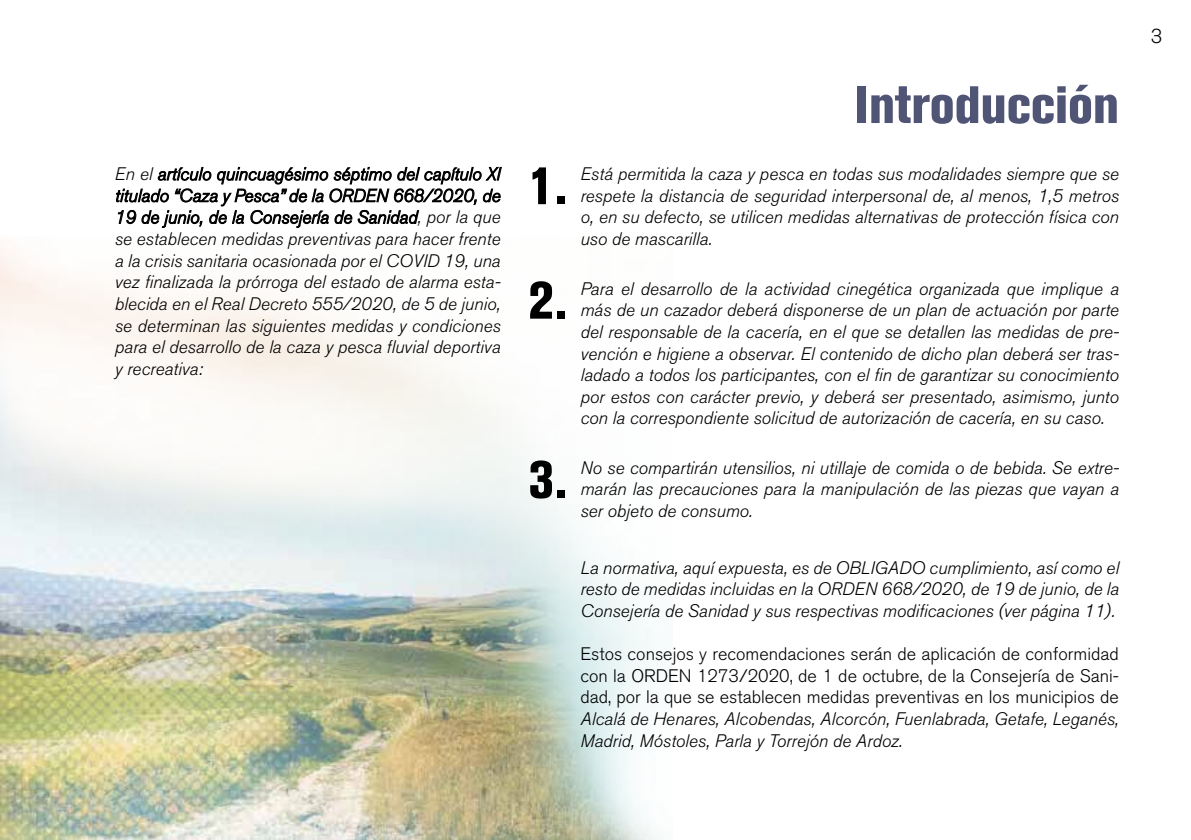
<style>
.page{position:relative;width:1191px;height:840px;background:#fff}
.page>*{position:absolute;margin:0;border:0;box-sizing:border-box;transform-origin:0 0}
.t1{font:800 condensed 52px "Akzidenz Grotesk BQ";color:#505576}
.t2{font:800 condensed 52px/114.4px "Akzidenz Grotesk BQ";color:#000}
.t3{font:300 20px "Akzidenz Grotesk BQ";color:#000}
.t4{font:italic 300 18px/21.6px "Akzidenz Grotesk BQ";color:#000;text-align:justify}
.t5{font:300 18px/21.6px "Akzidenz Grotesk BQ";color:#000;text-align:justify}
</style>
<div class="page">
<img style="left:1px;top:241px;width:654px;height:598px">
<img style="left:0;top:0;width:1px;height:839px">
<h1 class="t1" style="left:855px;top:75px;width:265px">Introducción</h1>
<h1 class="t2" style="left:528px;top:129px;width:40px">1.<br>2.</h1>
<p class="t4" style="left:115px;top:163px;width:387px">En el artículo quincuagésimo séptimo del capítulo XI titulado “Caza y Pesca” de la ORDEN 668/2020, de 19 de junio, de la Consejería de Sanidad, por la que se establecen medidas preventivas para hacer frente a la crisis sanitaria ocasionada por el COVID 19, una vez finalizada la prórroga del estado de alarma esta&shy;blecida en el Real Decreto 555/2020, de 5 de junio, se determinan las siguientes medidas y condiciones para el desarrollo de la caza y pesca fluvial deportiva y recreativa:</p>
<p class="t4" style="left:580px;top:163px;width:540px">Está permitida la caza y pesca en todas sus modalidades siempre que se respete la distancia de seguridad interpersonal de, al menos, 1,5 metros o, en su defecto, se utilicen medidas alternativas de protección física con uso de mascarilla.</p>
<p class="t4" style="left:580px;top:278px;width:540px">Para el desarrollo de la actividad cinegética organizada que implique a más de un cazador deberá disponerse de un plan de actuación por parte del responsable de la cacería, en el que se detallen las medidas de pre&shy;vención e higiene a observar. El contenido de dicho plan deberá ser tras&shy;ladado a todos los participantes, con el fin de garantizar su conocimiento por estos con carácter previo, y deberá ser presentado, asimismo, junto con la correspondiente solicitud de autorización de cacería, en su caso.</p>
<p class="t4" style="left:580px;top:457px;width:540px">No se compartirán utensilios, ni utillaje de comida o de bebida. Se extre&shy;marán las precauciones para la manipulación de las piezas que vayan a ser objeto de consumo.</p>
<p class="t4" style="left:580px;top:556px;width:540px">La normativa, aquí expuesta, es de OBLIGADO cumplimiento, así como el resto de medidas incluidas en la ORDEN 668/2020, de 19 de junio, de la Consejería de Sanidad y sus respectivas modificaciones (ver página 11).</p>
<p class="t5" style="left:580px;top:643px;width:540px">Estos consejos y recomendaciones serán de aplicación de conformidad con la ORDEN 1273/2020, de 1 de octubre, de la Consejería de Sani&shy;dad, por la que se establecen medidas preventivas en los municipios de</p>
<p class="t4" style="left:580px;top:707px;width:540px">Alcalá de Henares, Alcobendas, Alcorcón, Fuenlabrada, Getafe, Leganés,<br>Madrid, Móstoles, Parla y Torrejón de Ardoz.</p>
<h1 class="t2" style="left:528px;top:422px;width:40px">3.</h1>
<p class="t3" style="left:1151px;top:24px;width:13px">3</p>
</div>
